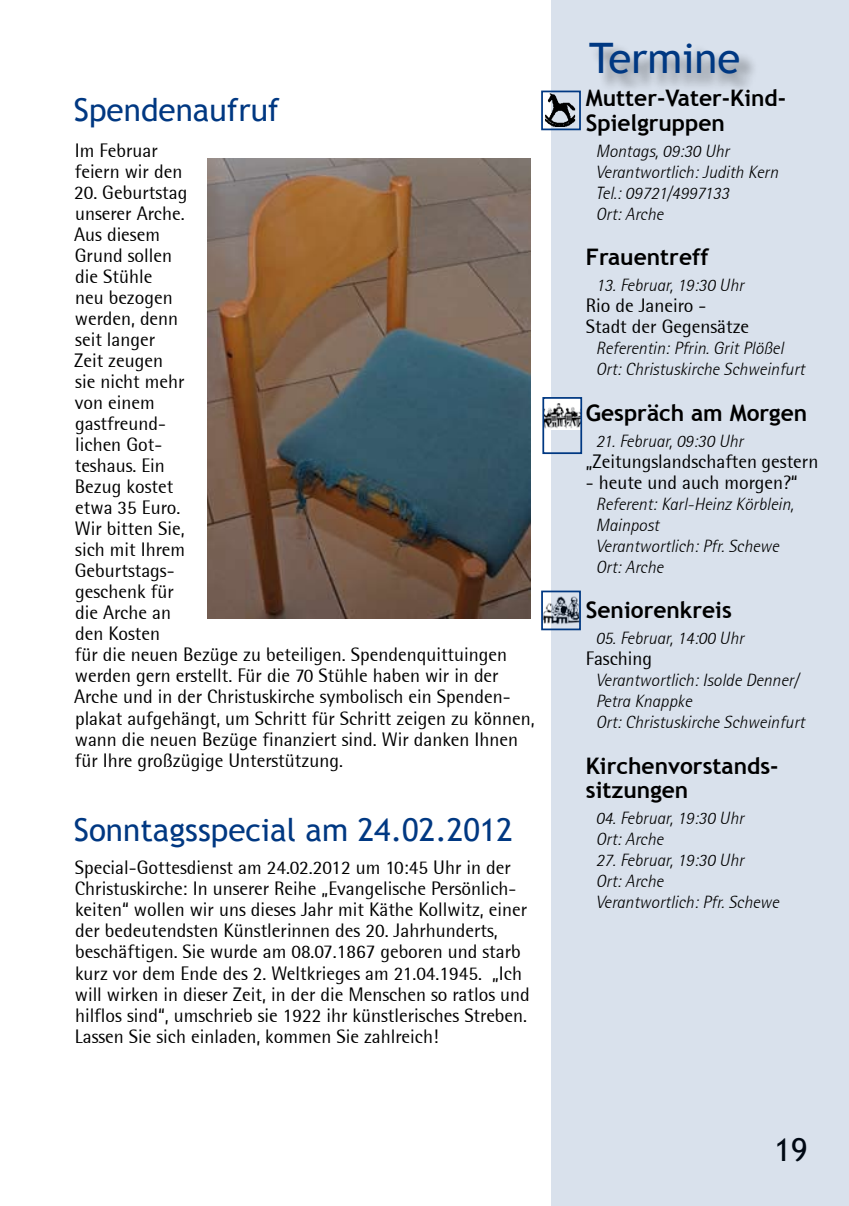
<style>
.page{position:relative;width:849px;height:1206px;background:#fff}
.page>*{position:absolute;margin:0;border:0;box-sizing:border-box;transform-origin:0 0}
.t1{font:42px "Trebuchet MS";color:#003882}
.t2{font:31.5px "Trebuchet MS";color:#003882}
.t3{font:31.5px "Trebuchet MS";color:#000}
.t4{font:700 22.75px/24.5px "Trebuchet MS";color:#000}
.t5{font:19.25px/21px "Rotis Semi Sans";color:#000}
.t6{font:italic 300 17.5px/21px "Rotis Semi Sans";color:#000}
</style>
<div class="page">
<img style="left:544px;top:603px;width:7px;height:21px">
<div style="left:541px;top:590px;width:39px;height:40px;border:2px solid #003882"></div>
<div style="left:551px;top:0;width:297px;height:1205px;background:#d9e1ec"></div>
<div style="left:588px;top:41px;width:171px;height:53px;background:#000;opacity:.49"></div>
<img style="left:545px;top:94px;width:30px;height:33px">
<div style="left:541px;top:91px;width:39px;height:39px;border:2px solid #003882"></div>
<img style="left:545px;top:400px;width:34px;height:30px">
<div style="left:542px;top:397px;width:40px;height:57px;border:2px solid #003882"></div>
<img style="left:207px;top:159px;width:323px;height:459px">
<h2 class="t2" style="left:74px;top:91px;width:207px">Spendenaufruf</h2>
<p class="t5" style="left:75px;top:140px;width:109px">Im Februar feiern wir den</p>
<p class="t5" style="left:74px;top:182px;width:462px">20. Geburtstag<br>unserer Arche.<br>Aus diesem<br>Grund sollen<br>die Stühle<br>neu bezogen<br>werden, denn<br>seit langer<br>Zeit zeugen<br>sie nicht mehr<br>von einem<br>gastfreund-<br>lichen Got-<br>teshaus. Ein<br>Bezug kostet<br>etwa 35 Euro.<br>Wir bitten Sie,<br>sich mit Ihrem<br>Geburtstags-<br>geschenk für<br>die Arche an<br>den Kosten<br>für die neuen Bezüge zu beteiligen. Spendenquittuingen werden gern erstellt. Für die 70 Stühle haben wir in der<br>Arche und in der Christuskirche symbolisch ein Spenden&shy;plakat aufgehängt, um Schritt für Schritt zeigen zu können, wann die neuen Bezüge finanziert sind. Wir danken Ihnen für Ihre großzügige Unterstützung.</p>
<h2 class="t2" style="left:74px;top:811px;width:438px">Sonntagsspecial am 24.02.2012</h2>
<p class="t5" style="left:75px;top:857px;width:456px">Special-Gottesdienst am 24.02.2012 um 10:45 Uhr in der Christuskirche: In unserer Reihe „Evangelische Persönlich&shy;keiten“ wollen wir uns dieses Jahr mit Käthe Kollwitz, einer der bedeutendsten Künstlerinnen des 20. Jahrhunderts, beschäftigen. Sie wurde am 08.07.1867 geboren und starb kurz vor dem Ende des 2. Weltkrieges am 21.04.1945. „Ich will wirken in dieser Zeit, in der die Menschen so ratlos und hilflos sind“, umschrieb sie 1922 ihr künstlerisches Streben.<br>Lassen Sie sich einladen, kommen Sie zahlreich!</p>
<h1 class="t1" style="left:589px;top:33px;width:153px">Termine</h1>
<p class="t4" style="left:585px;top:86px;width:202px">Mutter-Vater-Kind-<br>Spielgruppen</p>
<p class="t6" style="left:595px;top:140px;width:184px">Montags, 09:30 Uhr<br>Verantwortlich: Judith Kern<br>Tel.: 09721/4997133<br>Ort: Arche</p>
<p class="t4" style="left:585px;top:245px;width:124px">Frauentreff</p>
<p class="t6" style="left:595px;top:274px;width:150px">13. Februar, 19:30 Uhr</p>
<p class="t5" style="left:585px;top:295px;width:165px">Rio de Janeiro -<br>Stadt der Gegensätze</p>
<p class="t6" style="left:595px;top:337px;width:210px">Referentin: Pfrin. Grit Plößel<br>Ort: Christuskirche Schweinfurt</p>
<p class="t4" style="left:585px;top:400px;width:223px">Gespräch am Morgen</p>
<p class="t6" style="left:595px;top:430px;width:149px">21. Februar, 09:30 Uhr</p>
<p class="t5" style="left:585px;top:450px;width:234px">„Zeitungslandschaften gestern</p>
<p class="t5" style="left:585px;top:471px;width:213px">- heute und auch morgen?“</p>
<p class="t6" style="left:595px;top:493px;width:199px">Referent: Karl-Heinz Körblein,<br>Mainpost<br>Verantwortlich: Pfr. Schewe<br>Ort: Arche</p>
<p class="t4" style="left:585px;top:598px;width:147px">Seniorenkreis</p>
<p class="t6" style="left:595px;top:627px;width:150px">05. Februar, 14:00 Uhr</p>
<p class="t5" style="left:585px;top:648px;width:68px">Fasching</p>
<p class="t6" style="left:595px;top:669px;width:210px">Verantwortlich: Isolde Denner/<br>Petra Knappke<br>Ort: Christuskirche Schweinfurt</p>
<p class="t4" style="left:585px;top:753px;width:194px">Kirchenvorstands&shy;sitzungen</p>
<p class="t6" style="left:595px;top:807px;width:150px">04. Februar, 19:30 Uhr<br>Ort: Arche</p>
<p class="t6" style="left:595px;top:849px;width:185px">27. Februar, 19:30 Uhr<br>Ort: Arche<br>Verantwortlich: Pfr. Schewe</p>
<h2 class="t3" style="left:774px;top:1131px;width:32px">19</h2>
</div>
